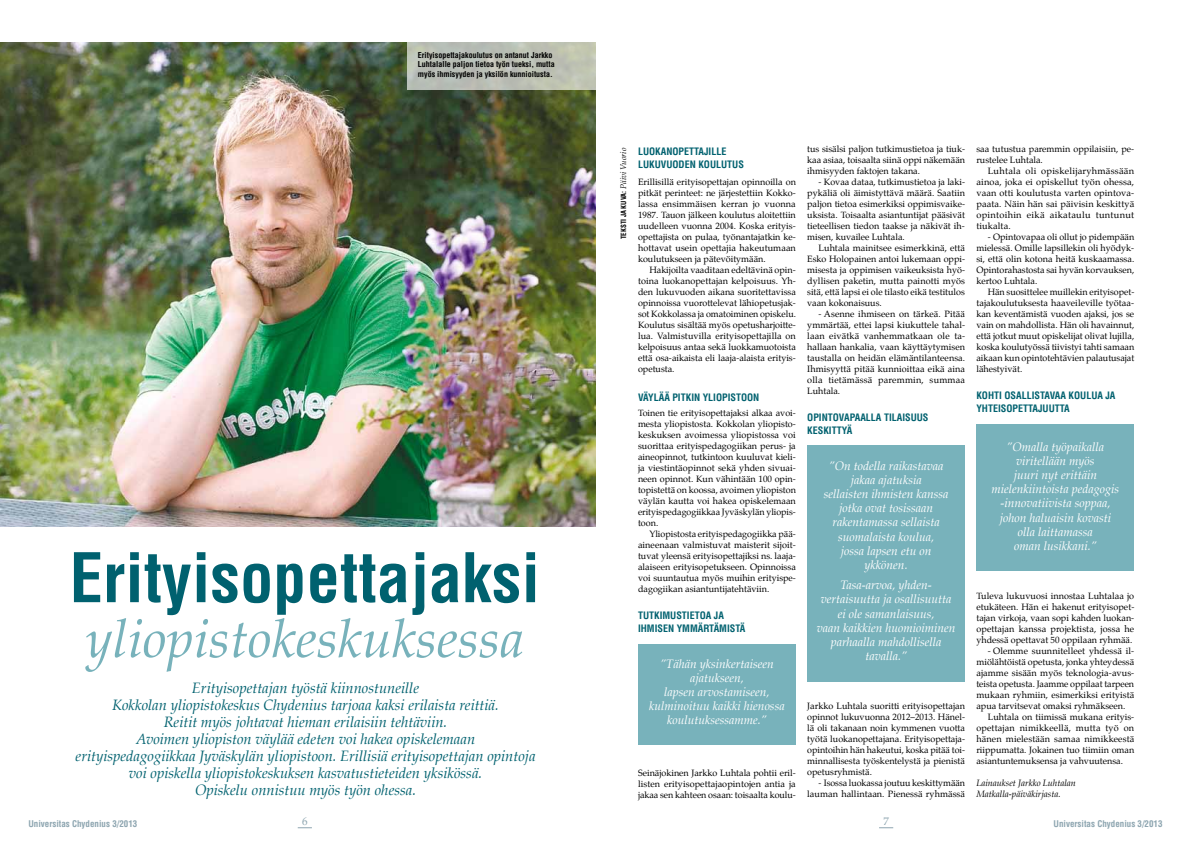
<style>
.page{position:relative;width:1191px;height:842px;background:#fff}
.page>*{position:absolute;margin:0;border:0;box-sizing:border-box;transform-origin:0 0}
.t1{font:700 condensed 66.6px "Helvetica";color:#00616f}
.t2{font:italic 54px "Palatino";color:#78b2bb}
.t3{font:italic 14.7px/17px "Palatino";color:#00616f;text-align:center}
.t4{font:italic 12px/14.2px "Palatino";color:#fff;text-align:center}
.t5{font:11px "Palatino";color:#8da5b0}
.t6{font:700 condensed 10px/13px "Helvetica";color:#00616f}
.t7{font:9px/11px "Palatino";color:#000;text-align:justify}
.t8{font:700 condensed 9px "Helvetica";color:#8da5b0}
.t9{font:italic 9px/11px "Palatino";color:#000}
.t10{font:700 condensed 8px/9px "Helvetica";color:#000}
.t11{font:700 condensed 7px "Helvetica";color:#000}
.s1{font-family:"Palatino";font-weight:400;font-style:italic;font-stretch:normal;font-size:8px}
</style>
<div class="page">
<img style="left:0;top:43px;width:595px;height:484px">
<div style="left:406px;top:42px;width:189px;height:48px;background:#bbbfb3"></div>
<div style="left:807px;top:445px;width:158px;height:237px;background:#78b2bb"></div>
<div style="left:976px;top:424px;width:158px;height:146px;background:#78b2bb"></div>
<div style="left:638px;top:644px;width:157px;height:101px;background:#78b2bb"></div>
<svg style="left:298px;top:827px;width:14px;height:1px"></svg>
<svg style="left:879px;top:827px;width:14px;height:1px"></svg>
<p class="t10" style="left:418px;top:51px;width:138px">Erityisopettajakoulutus on antanut Jarkko<br>Luhtalalle paljon tietoa työn tueksi, mutta myös ihmisyyden ja yksilön kunnioitusta.</p>
<h1 class="t1" style="left:70px;top:536px;width:472px">Erityisopettajaksi</h1>
<h2 class="t2" style="left:86px;top:593px;width:439px">yliopistokeskuksessa</h2>
<p class="t3" style="left:76px;top:680px;width:461px">Erityisopettajan työstä kiinnostuneille<br>Kokkolan yliopistokeskus Chydenius tarjoaa kaksi erilaista reittiä.<br>Reitit myös johtavat hieman erilaisiin tehtäviin.<br>Avoimen yliopiston väylää edeten voi hakea opiskelemaan erityispedagogiikkaa Jyväskylän yliopistoon. Erillisiä erityisopettajan opintoja voi opiskella yliopistokeskuksen kasvatustieteiden yksikössä.<br>Opiskelu onnistuu myös työn ohessa.</p>
<p class="t11" style="left:619px;top:239px;width:93px;rotate:-90deg">Teksti JA KUVA: <span class="s1">Päivi Vuorio</span></p>
<p class="t6" style="left:638px;top:145px;width:107px">Luokanopettajille lukuvuoden koulutus</p>
<p class="t7" style="left:638px;top:177px;width:159px">Erillisillä erityisopettajan opinnoilla on pitkät perinteet: ne järjestettiin Kokko&shy;lassa ensimmäisen kerran jo vuonna 1987. Tauon jälkeen koulutus aloitettiin uudelleen vuonna 2004. Koska erityis&shy;opettajista on pulaa, työnantajatkin ke&shy;hottavat usein opettajia hakeutumaan koulutukseen ja pätevöitymään.</p>
<p class="t7" style="left:638px;top:265px;width:159px;text-indent:11px">Hakijoilta vaaditaan edeltävinä opin&shy;toina luokanopettajan kelpoisuus. Yh&shy;den lukuvuoden aikana suoritettavissa opinnoissa vuorottelevat lähiopetusjak&shy;sot Kokkolassa ja omatoiminen opiskelu.<br>Koulutus sisältää myös opetusharjoitte&shy;lua. Valmistuvilla erityisopettajilla on kelpoisuus antaa sekä luokkamuotoista että osa-aikaista eli laaja-alaista erityis&shy;opetusta.</p>
<p class="t6" style="left:638px;top:391px;width:123px">Väylää pitkin yliopistoon</p>
<p class="t7" style="left:638px;top:408px;width:159px">Toinen tie erityisopettajaksi alkaa avoi&shy;mesta yliopistosta. Kokkolan yliopisto&shy;keskuksen avoimessa yliopistossa voi suorittaa erityispedagogiikan perus- ja aineopinnot, tutkintoon kuuluvat kieli&shy;ja viestintäopinnot sekä yhden sivuai&shy;neen opinnot. Kun vähintään 100 opin&shy;topistettä on koossa, avoimen yliopiston väylän kautta voi hakea opiskelemaan erityispedagogiikkaa Jyväskylän yliopis&shy;toon.</p>
<p class="t7" style="left:638px;top:529px;width:159px;text-indent:11px">Yliopistosta erityispedagogiikka pää&shy;aineenaan valmistuvat maisterit sijoit&shy;tuvat yleensä erityisopettajiksi ns. laaja&shy;alaiseen erityisopetukseen. Opinnoissa voi suuntautua myös muihin erityispe&shy;dagogiikan asiantuntijatehtäviin.</p>
<p class="t6" style="left:638px;top:609px;width:109px">Tutkimustietoa ja ihmisen ymmärtämistä</p>
<h3 class="t4" style="left:649px;top:656px;width:137px">”Tähän yksinkertaiseen ajatukseen,<br>lapsen arvostamiseen, kulminoituu kaikki hienossa koulutuksessamme.”</h3>
<p class="t7" style="left:638px;top:767px;width:159px">Seinäjokinen Jarkko Luhtala pohtii eril&shy;listen erityisopettajaopintojen antia ja jakaa sen kahteen osaan: toisaalta koulu-</p>
<p class="t7" style="left:807px;top:144px;width:159px">tus sisälsi paljon tutkimustietoa ja tiuk&shy;kaa asiaa, toisaalta siinä oppi näkemään ihmisyyden faktojen takana.</p>
<p class="t7" style="left:807px;top:177px;width:159px;text-indent:11px">- Kovaa dataa, tutkimustietoa ja laki&shy;pykäliä oli äimistyttävä määrä. Saatiin paljon tietoa esimerkiksi oppimisvaike&shy;uksista. Toisaalta asiantuntijat pääsivät tieteellisen tiedon taakse ja näkivät ih&shy;misen, kuvailee Luhtala.</p>
<p class="t7" style="left:807px;top:243px;width:159px;text-indent:11px">Luhtala mainitsee esimerkkinä, että Esko Holopainen antoi lukemaan oppi&shy;misesta ja oppimisen vaikeuksista hyö&shy;dyllisen paketin, mutta painotti myös sitä, että lapsi ei ole tilasto eikä testitulos vaan kokonaisuus.</p>
<p class="t7" style="left:807px;top:309px;width:159px;text-indent:11px">- Asenne ihmiseen on tärkeä. Pitää ymmärtää, ettei lapsi kiukuttele tahal&shy;laan eivätkä vanhemmatkaan ole ta&shy;hallaan hankalia, vaan käyttäytymisen taustalla on heidän elämäntilanteensa.<br>Ihmisyyttä pitää kunnioittaa eikä aina olla tietämässä paremmin, summaa Luhtala.</p>
<p class="t6" style="left:807px;top:411px;width:123px">Opintovapaalla tilaisuus keskittyä</p>
<h3 class="t4" style="left:823px;top:458px;width:126px">”On todella raikastavaa jakaa ajatuksia<br>sellaisten ihmisten kanssa jotka ovat tosissaan rakentamassa sellaista suomalaista koulua,<br>jossa lapsen etu on ykkönen.</h3>
<h3 class="t4" style="left:817px;top:578px;width:140px">Tasa-arvoa, yhden&shy;vertaisuutta ja osallisuutta ei ole samanlaisuus,<br>vaan kaikkien huomioiminen parhaalla mahdollisella tavalla.”</h3>
<p class="t7" style="left:807px;top:701px;width:159px">Jarkko Luhtala suoritti erityisopettajan opinnot lukuvuonna 2012–2013. Hänel&shy;lä oli takanaan noin kymmenen vuotta työtä luokanopettajana. Erityisopettaja&shy;opintoihin hän hakeutui, koska pitää toi&shy;minnallisesta työskentelystä ja pienistä opetusryhmistä.</p>
<p class="t7" style="left:807px;top:778px;width:159px;text-align:right">- Isossa luokassa joutuu keskittymään lauman hallintaan. Pienessä ryhmässä</p>
<p class="t7" style="left:976px;top:144px;width:159px">saa tutustua paremmin oppilaisiin, pe&shy;rustelee Luhtala.</p>
<p class="t7" style="left:976px;top:166px;width:159px;text-indent:11px">Luhtala oli opiskelijaryhmässään ainoa, joka ei opiskellut työn ohessa, vaan otti koulutusta varten opintova&shy;paata. Näin hän sai päivisin keskittyä opintoihin eikä aikataulu tuntunut tiukalta.</p>
<p class="t7" style="left:976px;top:232px;width:159px;text-indent:11px">- Opintovapaa oli ollut jo pidempään mielessä. Omille lapsillekin oli hyödyk&shy;si, että olin kotona heitä kuskaamassa.<br>Opintorahastosta sai hyvän korvauksen, kertoo Luhtala.</p>
<p class="t7" style="left:976px;top:287px;width:159px;text-indent:11px">Hän suosittelee muillekin erityisopet&shy;tajakoulutuksesta haaveileville työtaa&shy;kan keventämistä vuoden ajaksi, jos se vain on mahdollista. Hän oli havainnut, että jotkut muut opiskelijat olivat lujilla, koska koulutyössä tiivistyi tahti samaan aikaan kun opintotehtävien palautusajat lähestyivät.</p>
<p class="t6" style="left:976px;top:389px;width:141px">Kohti osallistavaa koulua ja yhteisopettajuutta</p>
<h3 class="t4" style="left:991px;top:439px;width:129px">”Omalla työpaikalla viritellään myös<br>juuri nyt erittäin mielenkiintoista pedagogis -innovatiivista soppaa, johon haluaisin kovasti olla laittamassa<br>oman lusikkani.”</h3>
<p class="t7" style="left:976px;top:591px;width:159px">Tuleva lukuvuosi innostaa Luhtalaa jo etukäteen. Hän ei hakenut erityisopet&shy;tajan virkoja, vaan sopi kahden luokan&shy;opettajan kanssa projektista, jossa he yhdessä opettavat 50 oppilaan ryhmää.</p>
<p class="t7" style="left:976px;top:646px;width:159px;text-indent:11px">- Olemme suunnitelleet yhdessä il&shy;miölähtöistä opetusta, jonka yhteydessä ajamme sisään myös teknologia-avus&shy;teista opetusta. Jaamme oppilaat tarpeen mukaan ryhmiin, esimerkiksi erityistä apua tarvitsevat omaksi ryhmäkseen.</p>
<p class="t7" style="left:976px;top:712px;width:159px;text-indent:11px">Luhtala on tiimissä mukana erityis&shy;opettajan nimikkeellä, mutta työ on hänen mielestään samaa nimikkeestä riippumatta. Jokainen tuo tiimiin oman asiantuntemuksensa ja vahvuutensa.</p>
<p class="t9" style="left:976px;top:777px;width:101px">Lainaukset Jarkko Luhtalan<br>Matkalla-päiväkirjasta.</p>
<p class="t5" style="left:302px;top:812px;width:7px">6</p>
<p class="t5" style="left:883px;top:812px;width:7px">7</p>
<p class="t8" style="left:28px;top:818px;width:110px">Universitas Chydenius 3/2013</p>
<p class="t8" style="left:1053px;top:818px;width:110px">Universitas Chydenius 3/2013</p>
</div>
